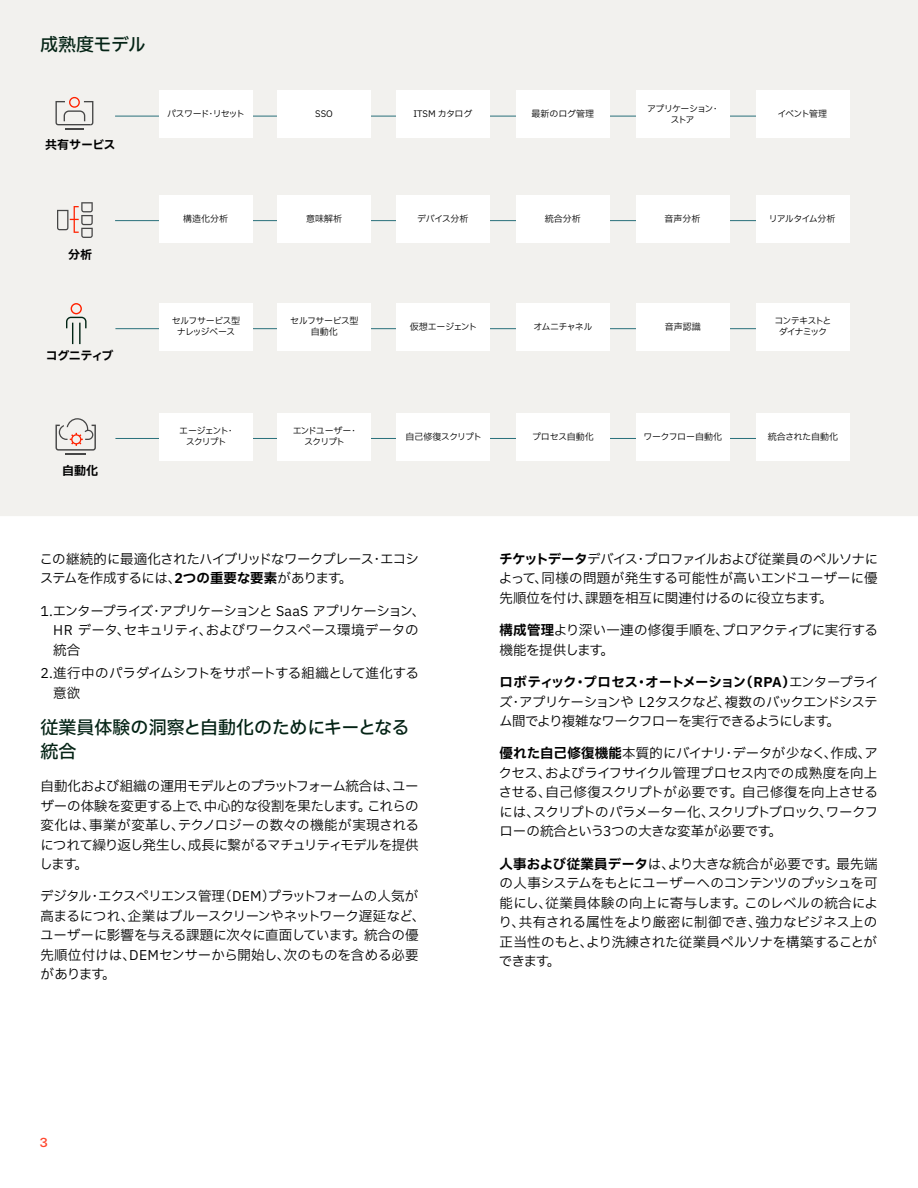
<style>
.page{position:relative;width:918px;height:1188px;background:#fff}
.page>*{position:absolute;margin:0;border:0;box-sizing:border-box;transform-origin:0 0}
._1_Head{font:18px/24px "IBM Plex Sans JP Medm";letter-spacing:-.01em;color:#042315}
._00_Body{font:13.5px/19.5px "IBM Plex Sans JP";letter-spacing:-.03em;color:#000;text-align:justify}
._00_Body-2{font:13.5px/19.5px "IBM Plex Sans JP";letter-spacing:-.055em;color:#000}
.t1{font:700 12px "IBM Plex Sans JP";letter-spacing:-.035em;color:#000}
.t2{font:500 12px "TWK Everett";color:#ff462d}
.t3{font:9px/10.8px "IBM Plex Sans JP";letter-spacing:-.055em;color:#000;text-align:center}
.t4{font:9px/10.8px "IBM Plex Sans JP";letter-spacing:-.105em;color:#000;text-align:center}
.t5{font:9px "IBM Plex Sans JP";letter-spacing:-.025em;color:#000}
.t6{font:9px/10.8px "IBM Plex Sans JP";letter-spacing:-.1em;color:#000;text-align:center}
.t7{font:9px/10.8px "IBM Plex Sans JP";letter-spacing:-.11em;color:#000;text-align:center}
.t8{font:9px "IBM Plex Sans JP";letter-spacing:-.09em;color:#000}
.t9{font:9px "IBM Plex Sans JP";letter-spacing:-.075em;color:#000}
.t10{font:9px "IBM Plex Sans JP";letter-spacing:-.02em;color:#000}
.t11{font:9px "IBM Plex Sans JP";color:#000}
.t12{font:9px "IBM Plex Sans JP";letter-spacing:-.015em;color:#000}
.s1{font-weight:700}
</style>
<div class="page">
<div style="left:0;top:0;width:918px;height:516px;background:#f2f1ee"></div>
<hr style="left:115px;top:116px;width:702px;height:1px;background:#29707a">
<div style="left:159px;top:91px;width:94px;height:47px;background:#fff"></div>
<div style="left:277px;top:91px;width:94px;height:47px;background:#fff"></div>
<div style="left:396px;top:91px;width:94px;height:47px;background:#fff"></div>
<div style="left:516px;top:91px;width:94px;height:47px;background:#fff"></div>
<div style="left:636px;top:91px;width:94px;height:47px;background:#fff"></div>
<div style="left:756px;top:91px;width:93px;height:47px;background:#fff"></div>
<hr style="left:115px;top:220px;width:702px;height:1px;background:#29707a">
<div style="left:159px;top:195px;width:94px;height:47px;background:#fff"></div>
<div style="left:277px;top:195px;width:94px;height:47px;background:#fff"></div>
<div style="left:396px;top:195px;width:94px;height:47px;background:#fff"></div>
<div style="left:516px;top:195px;width:94px;height:47px;background:#fff"></div>
<div style="left:636px;top:195px;width:94px;height:47px;background:#fff"></div>
<div style="left:756px;top:195px;width:93px;height:47px;background:#fff"></div>
<hr style="left:115px;top:328px;width:702px;height:1px;background:#29707a">
<div style="left:159px;top:303px;width:94px;height:47px;background:#fff"></div>
<div style="left:277px;top:303px;width:94px;height:47px;background:#fff"></div>
<div style="left:396px;top:303px;width:94px;height:47px;background:#fff"></div>
<div style="left:516px;top:303px;width:94px;height:47px;background:#fff"></div>
<div style="left:636px;top:303px;width:94px;height:47px;background:#fff"></div>
<div style="left:756px;top:303px;width:94px;height:47px;background:#fff"></div>
<hr style="left:115px;top:438px;width:702px;height:1px;background:#29707a">
<div style="left:159px;top:413px;width:94px;height:47px;background:#fff"></div>
<div style="left:277px;top:413px;width:94px;height:47px;background:#fff"></div>
<div style="left:396px;top:413px;width:94px;height:47px;background:#fff"></div>
<div style="left:516px;top:413px;width:94px;height:47px;background:#fff"></div>
<div style="left:636px;top:413px;width:94px;height:47px;background:#fff"></div>
<div style="left:756px;top:413px;width:94px;height:47px;background:#fff"></div>
<svg style="left:55px;top:97px;width:38px;height:32px"></svg>
<hr style="left:66px;top:453px;width:20px;height:2px;background:#464646">
<svg style="left:55px;top:418px;width:41px;height:33px"></svg>
<svg style="left:57px;top:202px;width:36px;height:36px"></svg>
<svg style="left:66px;top:303px;width:21px;height:41px"></svg>
<h1 class="_1_Head" style="left:40px;top:31px;width:107px">成熟度モデル</h1>
<p class="t1" style="left:45px;top:135px;width:72px">共有サービス</p>
<p class="t8" style="left:167px;top:107px;width:79px">パスワード・リセット</p>
<p class="t3" style="left:315px;top:108px;width:19px">SSO</p>
<p class="t5" style="left:414px;top:107px;width:60px">ITSM カタログ</p>
<p class="t11" style="left:531px;top:107px;width:64px">最新のログ管理</p>
<p class="t6" style="left:647px;top:102px;width:74px">アプリケーション・ストア</p>
<p class="t3" style="left:777px;top:108px;width:51px">イベント管理</p>
<p class="t1" style="left:68px;top:246px;width:25px">分析</p>
<p class="t1" style="left:46px;top:346px;width:69px">コグニティブ</p>
<p class="t3" style="left:183px;top:212px;width:47px">構造化分析</p>
<p class="t3" style="left:306px;top:212px;width:37px">意味解析</p>
<p class="t3" style="left:417px;top:212px;width:53px">デバイス分析</p>
<p class="t3" style="left:545px;top:212px;width:37px">統合分析</p>
<p class="t3" style="left:665px;top:212px;width:37px">音声分析</p>
<p class="t6" style="left:769px;top:212px;width:68px">リアルタイム分析</p>
<p class="t3" style="left:172px;top:315px;width:70px">セルフサービス型ナレッジベース</p>
<p class="t3" style="left:290px;top:315px;width:70px">セルフサービス型自動化</p>
<p class="t5" style="left:410px;top:320px;width:69px">仮想エージェント</p>
<p class="t3" style="left:534px;top:320px;width:60px">オムニチャネル</p>
<p class="t3" style="left:665px;top:320px;width:37px">音声認識</p>
<p class="t7" style="left:774px;top:315px;width:59px">コンテキストとダイナミック</p>
<p class="t1" style="left:62px;top:462px;width:38px">自動化</p>
<p class="t4" style="left:179px;top:425px;width:57px">エージェント・スクリプト</p>
<p class="t4" style="left:293px;top:425px;width:67px">エンドユーザー・スクリプト</p>
<p class="t9" style="left:405px;top:430px;width:78px">自己修復スクリプト</p>
<p class="t12" style="left:532px;top:430px;width:63px">プロセス自動化</p>
<p class="t10" style="left:644px;top:430px;width:80px">ワークフロー自動化</p>
<p class="t5" style="left:768px;top:430px;width:72px">統合された自動化</p>
<p class="_00_Body-2" style="left:40px;top:548px;width:381px">この継続的に最適化されたハイブリッドなワークプレース・エコシステムを作成するには、<span class="s1">2つの重要な要素</span>があります。</p>
<p class="_00_Body" style="left:53px;top:600px;width:374px;text-align:left;text-indent:-13px">1.エンタープライズ・アプリケーションと SaaS アプリケーション、<br>HR データ、セキュリティ、およびワークスペース環境データの統合</p>
<p class="_00_Body" style="left:53px;top:663px;width:367px;text-indent:-13px">2.進行中のパラダイムシフトをサポートする組織として進化する意欲</p>
<p class="_1_Head" style="left:40px;top:714px;width:371px">従業員体験の洞察と自動化のためにキーとなる統合</p>
<p class="_00_Body" style="left:39px;top:775px;width:381px">自動化および組織の運用モデルとのプラットフォーム統合は、ユーザーの体験を変更する上で、中心的な役割を果たします。これらの変化は、事業が変革し、テクノロジーの数々の機能が実現されるにつれて繰り返し発生し、成長に繋がるマチュリティモデルを提供します。</p>
<p class="_00_Body" style="left:40px;top:886px;width:387px;text-align:left">デジタル・エクスペリエンス管理（DEM）プラットフォームの人気が高まるにつれ、企業はブルースクリーンやネットワーク遅延など、ユーザーに影響を与える課題に次々に直面しています。統合の優先順位付けは、DEMセンサーから開始し、次のものを含める必要があります。</p>
<p class="t2" style="left:40px;top:1134px;width:9px">3</p>
<p class="_00_Body" style="left:499px;top:548px;width:381px"><span class="s1">チケットデータ</span>デバイス・プロファイルおよび従業員のペルソナによって、同様の問題が発生する可能性が高いエンドユーザーに優先順位を付け、課題を相互に関連付けるのに役立ちます。</p>
<p class="_00_Body" style="left:500px;top:620px;width:380px"><span class="s1">構成管理</span>より深い一連の修復手順を、プロアクティブに実行する機能を提供します。</p>
<p class="_00_Body" style="left:499px;top:671px;width:381px"><span class="s1">ロボティック・プロセス・オートメーション（RPA）</span>エンタープライズ・アプリケーションや L2タスクなど、複数のバックエンドシステム間でより複雑なワークフローを実行できるようにします。</p>
<p class="_00_Body" style="left:498px;top:743px;width:381px"><span class="s1">優れた自己修復機能</span>本質的にバイナリ・データが少なく、作成、アクセス、およびライフサイクル管理プロセス内での成熟度を向上させる、自己修復スクリプトが必要です。自己修復を向上させるには、スクリプトのパラメーター化、スクリプトブロック、ワークフローの統合という3つの大きな変革が必要です。</p>
<p class="_00_Body" style="left:498px;top:853px;width:381px"><span class="s1">人事および従業員データ</span>は、より大きな統合が必要です。最先端の人事システムをもとにユーザーへのコンテンツのプッシュを可能にし、従業員体験の向上に寄与します。このレベルの統合により、共有される属性をより厳密に制御でき、強力なビジネス上の正当性のもと、より洗練された従業員ペルソナを構築することができます。</p>
</div>
